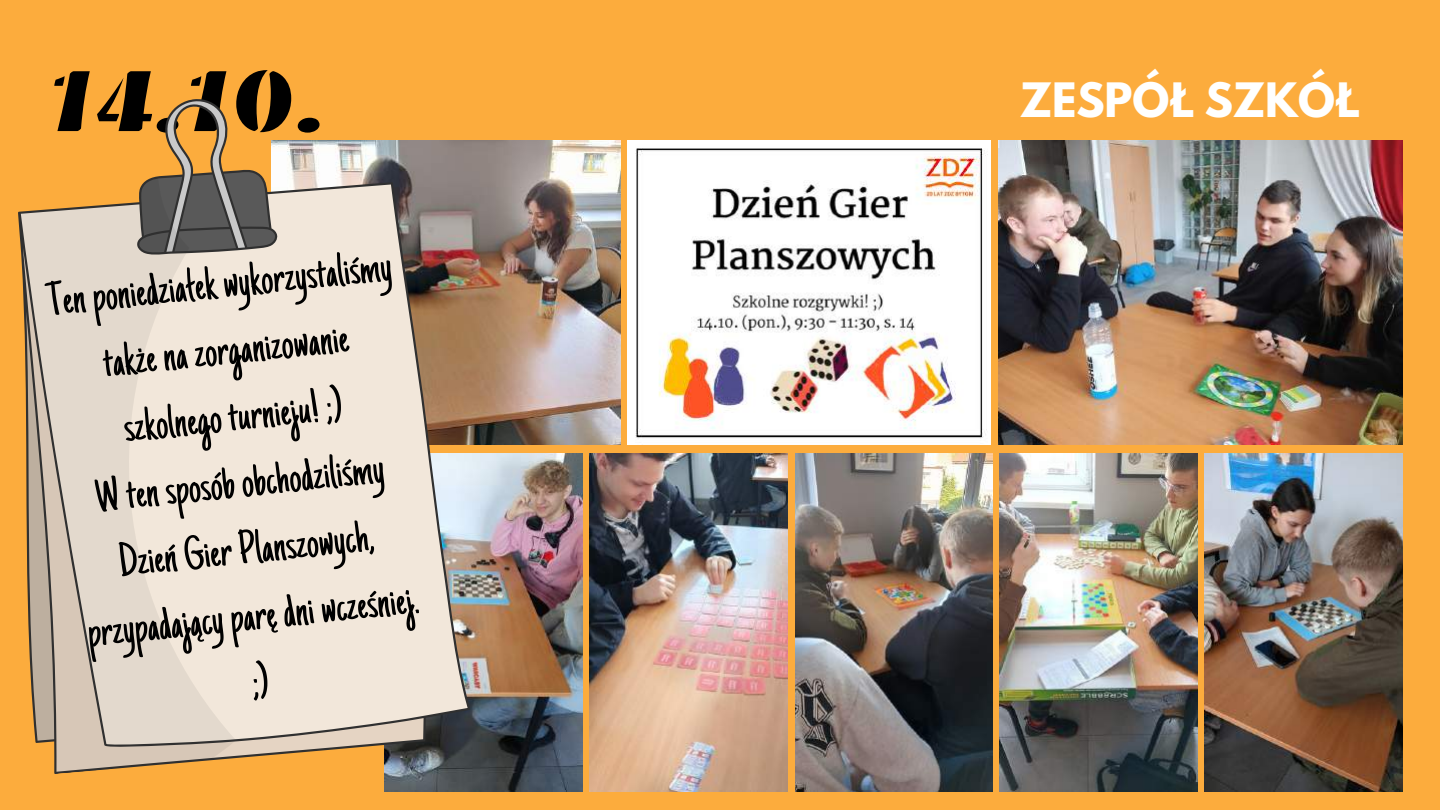
<style>
.page{position:relative;width:1440px;height:810px;background:#fcac3d}
.page>*{position:absolute;margin:0;border:0;box-sizing:border-box;transform-origin:0 0}
.t1{font:91.1px "Emblema One";color:#000}
.t2{font:48px/66.8px "Just Another Hand";color:#000;text-align:center}
.t3{font:700 42px "League Spartan";color:#fffffe}
</style>
<div class="page">
<img style="left:385px;top:453px;width:197px;height:339px">
<img style="left:795px;top:453px;width:197px;height:339px">
<img style="left:1205px;top:453px;width:198px;height:339px">
<img style="left:1000px;top:453px;width:197px;height:339px">
<img style="left:590px;top:453px;width:198px;height:339px">
<img style="left:473px;top:140px;width:147px;height:304px">
<img style="left:998px;top:140px;width:404px;height:305px">
<svg style="left:18px;top:99px;width:455px;height:677px;background:#dbc6ac"></svg>
<img style="left:628px;top:140px;width:363px;height:305px">
<h1 class="t1" style="left:49px;top:47px;width:279px">14.10.</h1>
<p class="t2" style="left:44px;top:272px;width:348px;rotate:-6deg">Tenponiedziałekwykorzystaliśmy takżenazorganizowanie szkolnegoturnieju!;)<br>Wtensposóbobchodziliśmy<br>DzieńGierPlanszowych, przypadający parę dniwcześniej. ;)</p>
<p class="t3" style="left:1020px;top:79px;width:341px">ZESPÓŁ SZKÓŁ</p>
</div>
